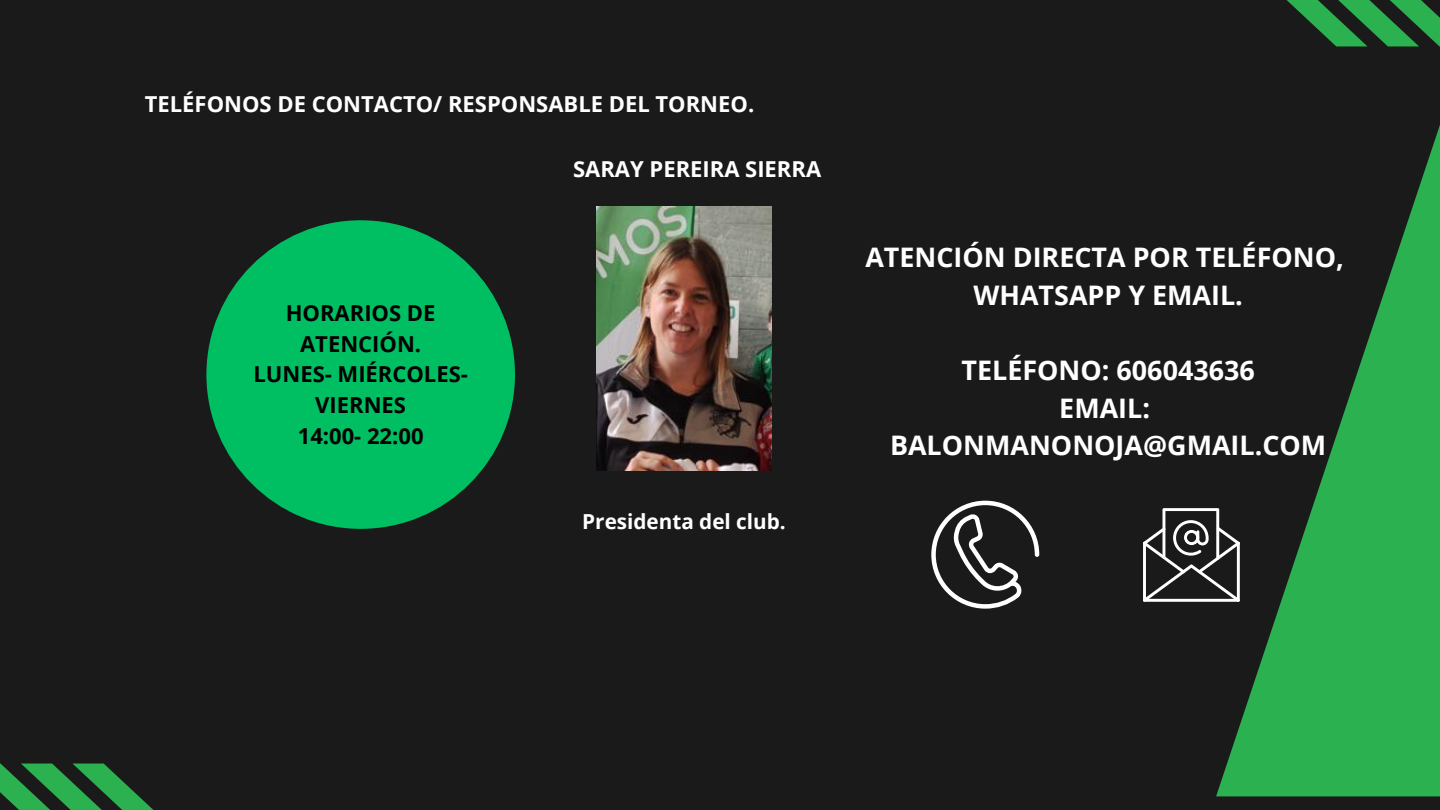
<style>
.page{position:relative;width:1440px;height:810px;background:#1b1a1a}
.page>*{position:absolute;margin:0;border:0;box-sizing:border-box;transform-origin:0 0}
.t1{font:700 26.9px/37.6px "Open Sans";color:#fff;text-align:center}
.t2{font:700 22px "Open Sans";color:#fff}
.t3{font:700 22px/30.8px "Open Sans";color:#000;text-align:center}
.t4{font:700 20.7px "Open Sans";color:#fff}
</style>
<div class="page">
<svg style="left:1287px;top:0;width:153px;height:46px"></svg>
<svg style="left:0;top:764px;width:153px;height:46px"></svg>
<img style="left:597px;top:206px;width:175px;height:264px">
<div style="left:206px;top:220px;width:309px;height:309px;background:#00bf63;border-radius:50%"></div>
<svg style="left:1216px;top:125px;width:224px;height:671px;fill:#2bb150"></svg>
<svg style="left:931px;top:501px;width:108px;height:108px"></svg>
<svg style="left:1143px;top:508px;width:97px;height:94px"></svg>
<h2 class="t2" style="left:145px;top:89px;width:611px">TELÉFONOS DE CONTACTO/ RESPONSABLE DEL TORNEO.</h2>
<p class="t3" style="left:253px;top:297px;width:216px">HORARIOS DE<br>ATENCIÓN.<br>LUNES- MIÉRCOLES-<br>VIERNES<br>14:00- 22:00</p>
<h2 class="t2" style="left:573px;top:153px;width:250px">SARAY PEREIRA SIERRA</h2>
<p class="t4" style="left:582px;top:506px;width:205px">Presidenta del club.</p>
<h2 class="t1" style="left:865px;top:238px;width:480px">ATENCIÓN DIRECTA POR TELÉFONO,<br>WHATSAPP Y EMAIL.</h2>
<h1 class="t1" style="left:890px;top:351px;width:438px">TELÉFONO: 606043636<br>EMAIL:<br>BALONMANONOJA@GMAIL.COM</h1>
</div>
